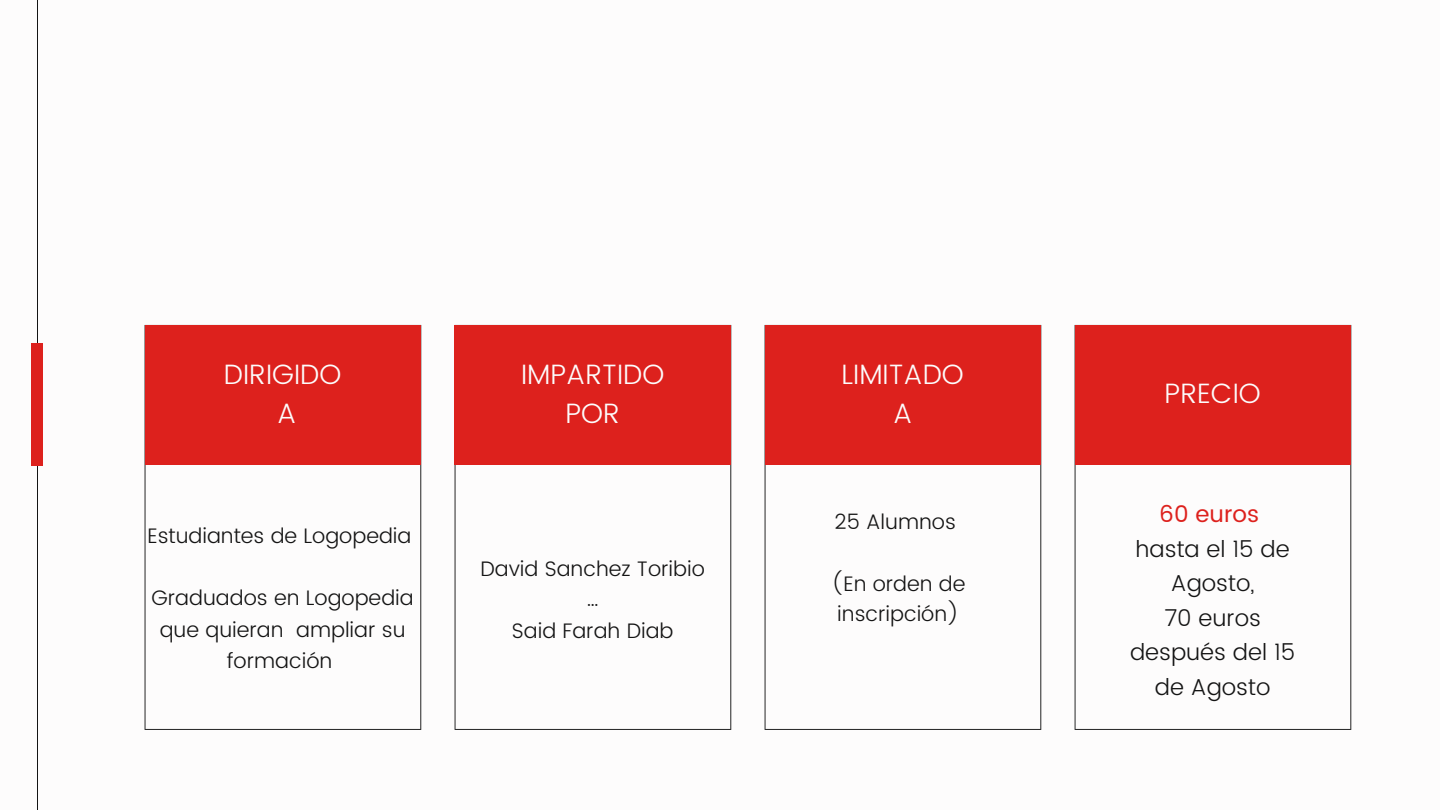
<style>
.page{position:relative;width:1440px;height:810px;background:#fff}
.page>*{position:absolute;margin:0;border:0;box-sizing:border-box;transform-origin:0 0}
.t1{font:300 28px/39px "Poppins";color:#fdfcfc;text-align:center}
.t2{font:300 23px/34.5px "Poppins";color:#141414;text-align:center}
.t3{font:23px "Poppins";color:#dd211d}
.t4{font:300 21px/31.5px "Poppins";color:#141414;text-align:center}
</style>
<div class="page">
<hr style="left:37px;top:0;width:1px;height:810px;background:#141414">
<div style="left:32px;top:344px;width:11px;height:122px;background:#dd211d"></div>
<svg style="left:145px;top:464px;width:276px;height:266px"></svg>
<svg style="left:455px;top:464px;width:276px;height:266px"></svg>
<svg style="left:765px;top:464px;width:276px;height:266px"></svg>
<svg style="left:1075px;top:464px;width:276px;height:266px"></svg>
<div style="left:1075px;top:325px;width:276px;height:139px;background:#dd211d"></div>
<div style="left:145px;top:325px;width:276px;height:139px;background:#dd211d"></div>
<div style="left:455px;top:325px;width:276px;height:139px;background:#dd211d"></div>
<div style="left:765px;top:325px;width:276px;height:139px;background:#dd211d"></div>
<h1 class="t1" style="left:224px;top:354px;width:119px">DIRIGIDO<br>A</h1>
<p class="t4" style="left:148px;top:520px;width:265px">Estudiantes de Logopedia</p>
<p class="t4" style="left:152px;top:582px;width:264px">Graduados en Logopedia que quieran ampliar su formación</p>
<h1 class="t1" style="left:521px;top:354px;width:145px">IMPARTIDO<br>POR</h1>
<p class="t4" style="left:480px;top:553px;width:226px">David Sanchez Toribio</p>
<p class="t4" style="left:587px;top:583px;width:13px">…</p>
<p class="t4" style="left:512px;top:615px;width:163px">Said Farah Diab</p>
<h1 class="t1" style="left:842px;top:354px;width:124px">LIMITADO<br>A</h1>
<p class="t4" style="left:835px;top:506px;width:123px">25 Alumnos</p>
<p class="t4" style="left:831px;top:568px;width:136px;line-height:30.6px;text-align:left">(En orden de inscripción)</p>
<h1 class="t1" style="left:1165px;top:374px;width:98px">PRECIO</h1>
<p class="t3" style="left:1159px;top:501px;width:101px">60 euros</p>
<p class="t2" style="left:1130px;top:531px;width:167px">hasta el 15 de<br>Agosto,<br>70 euros después del 15 de Agosto</p>
</div>
